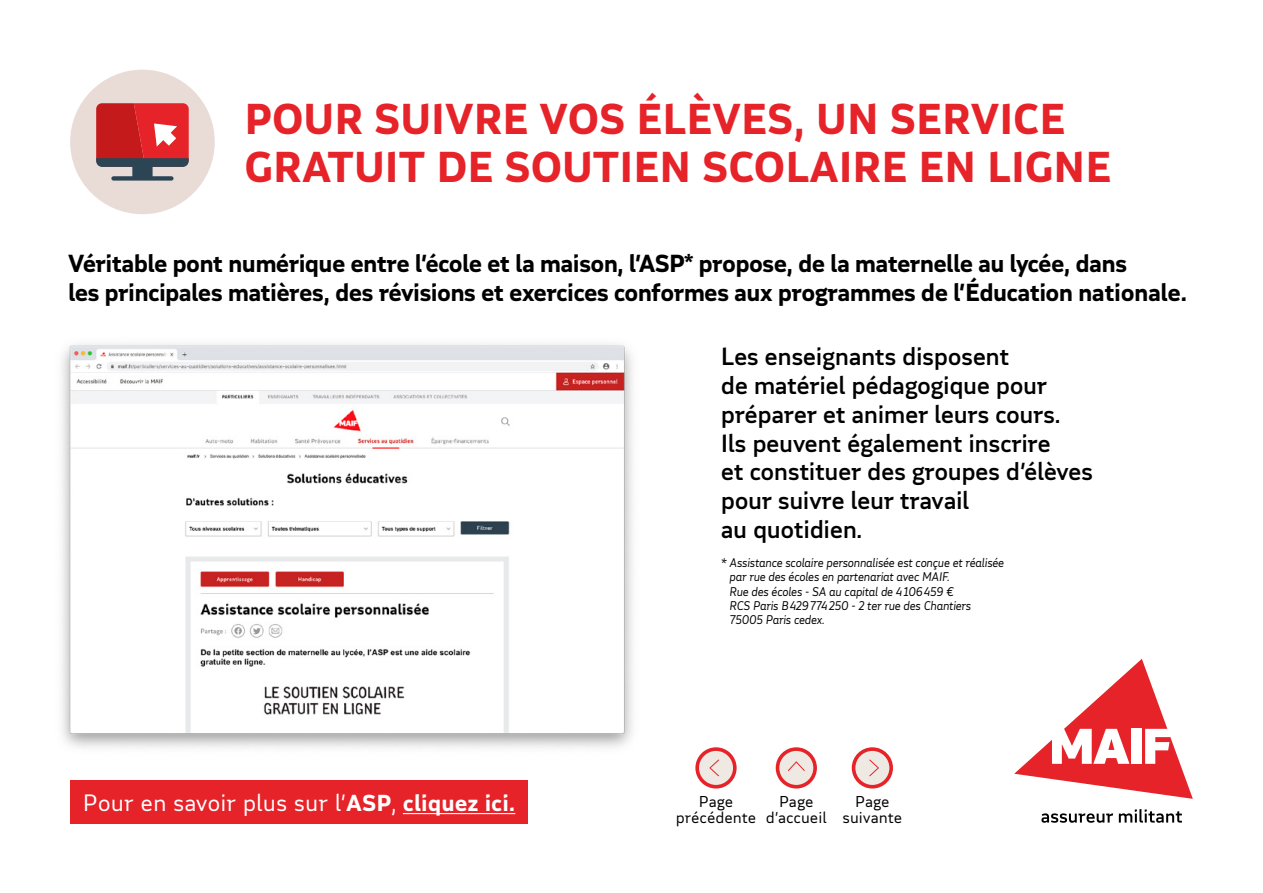
<style>
.page{position:relative;width:1263px;height:893px;background:#fff}
.page>*{position:absolute;margin:0;border:0;box-sizing:border-box;transform-origin:0 0}
.t1{font:700 42px/48px "MAIF";color:#e52329}
.t2{font:700 24px/28.8px "MAIF";letter-spacing:-.03em;color:#000}
.t3{font:500 24px/28.8px "MAIF";letter-spacing:-.02em;color:#000}
.t4{font:22.5px "MAIF";color:#fff}
.t5{font:15px/16.5px "MAIF";color:#000;text-align:center}
.t6{font:italic 12px/14.2px "MAIF";letter-spacing:-.02em;color:#000}
.s1{font-size:21px}
.s2{font-weight:700}
</style>
<div class="page">
<svg style="left:1014px;top:659px;width:179px;height:140px"></svg>
<svg style="left:1041px;top:813px;width:72px;height:10px"></svg>
<svg style="left:1119px;top:809px;width:63px;height:14px"></svg>
<div style="left:70px;top:70px;width:145px;height:144px;background:#e9dbd6;border-radius:50%"></div>
<svg style="left:96px;top:103px;width:93px;height:78px;background:#bc484c"></svg>
<div style="left:70px;top:781px;width:458px;height:43px;background:#e52329"></div>
<hr style="left:403px;top:813px;width:112px;height:1px;background:#fff">
<div style="left:853px;top:749px;width:38px;height:38px;background:#eee9e2;border-radius:50%"></div>
<div style="left:852px;top:747px;width:41px;height:41px;border:4px solid #e52329;border-radius:50%"></div>
<svg style="left:869px;top:759px;width:10px;height:17px"></svg>
<div style="left:777px;top:749px;width:38px;height:38px;background:#eee9e2;border-radius:50%"></div>
<div style="left:776px;top:747px;width:41px;height:41px;border:4px solid #e52329;border-radius:50%"></div>
<svg style="left:788px;top:761px;width:17px;height:10px"></svg>
<div style="left:697px;top:749px;width:38px;height:38px;background:#eee9e2;border-radius:50%"></div>
<div style="left:695px;top:747px;width:42px;height:41px;border:4px solid #e52329;border-radius:50%"></div>
<svg style="left:709px;top:759px;width:10px;height:17px"></svg>
<img style="left:62px;top:344px;width:571px;height:404px">
<h1 class="t1" style="left:244px;top:94px;width:868px">POUR SUIVRE VOS ÉLÈVES, UN SERVICE<br>GRATUIT DE SOUTIEN SCOLAIRE EN LIGNE</h1>
<p class="t2" style="left:68px;top:249px;width:1121px">Véritable pont numérique entre l’école et la maison, l’ASP<span class="s1">*</span> propose, de la maternelle au lycée, dans<br>les principales matières, des révisions et exercices conformes aux programmes de l’Éducation nationale.</p>
<p class="t3" style="left:721px;top:342px;width:374px">Les enseignants disposent<br>de matériel pédagogique pour préparer et animer leurs cours.<br>Ils peuvent également inscrire<br>et constituer des groupes d’élèves pour suivre leur travail<br>au quotidien.</p>
<p class="t4" style="left:83px;top:789px;width:434px">Pour en savoir plus sur l’<span class="s2">ASP</span>, <span class="s2">cliquez ici.</span></p>
<p class="t6" style="left:729px;top:555px;width:276px;text-indent:-9px">* Assistance scolaire personnalisée est conçue et réalisée par rue des écoles en partenariat avec MAIF.<br>Rue des écoles - SA au capital de 4106459 €<br>RCS Paris B429774250 - 2 ter rue des Chantiers 75005 Paris cedex.</p>
<p class="t5" style="left:676px;top:793px;width:82px">Page précédente</p>
<p class="t5" style="left:766px;top:793px;width:62px">Page d’accueil</p>
<p class="t5" style="left:842px;top:793px;width:61px">Page suivante</p>
</div>
